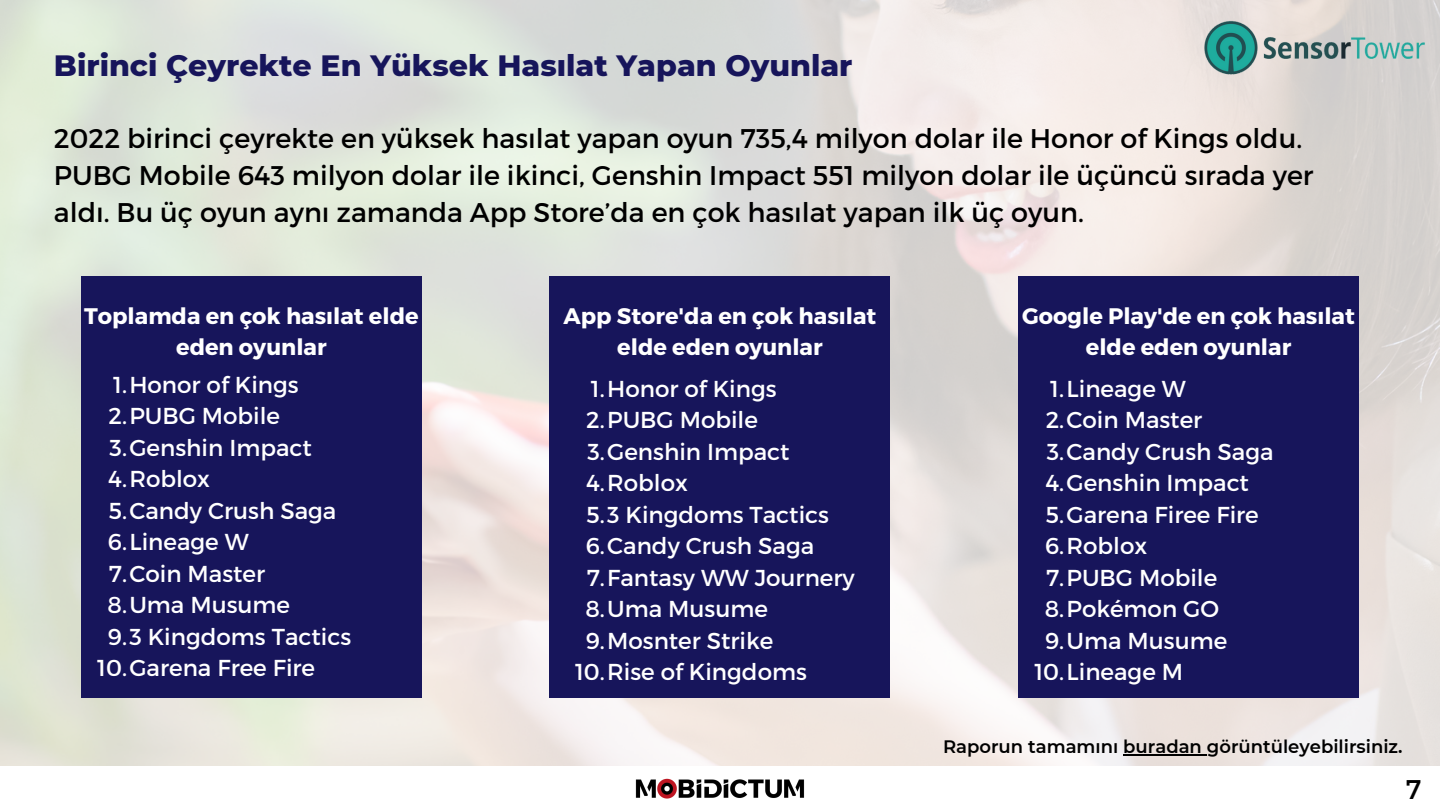
<style>
.page{position:relative;width:1440px;height:810px;background:#fff}
.page>*{position:absolute;margin:0;border:0;box-sizing:border-box;transform-origin:0 0}
.t1{font:800 30px "Montserrat";color:#17155b}
.t2{font:27px/37.2px "Montserrat";color:#000}
.t3{font:23.1px "Montserrat";color:#fff}
.t4{font:700 22.5px/30.3px "Montserrat";color:#fff;text-align:center}
.t5{font:600 18px "Montserrat";color:#000}
</style>
<div class="page">
<img style="left:0;top:0;width:1440px;height:766px">
<img style="left:616px;top:759px;width:207px;height:40px">
<div style="left:81px;top:276px;width:340px;height:422px;background:#17155b"></div>
<div style="left:550px;top:276px;width:340px;height:422px;background:#17155b"></div>
<div style="left:1018px;top:276px;width:341px;height:422px;background:#17155b"></div>
<img style="left:1198px;top:18px;width:230px;height:63px">
<hr style="left:1123px;top:754px;width:84px;height:1px;background:#000">
<p class="t1" style="left:54px;top:47px;width:800px">Birinci Çeyrekte En Yüksek Hasılat Yapan Oyunlar</p>
<p class="t2" style="left:54px;top:119px;width:1261px">2022 birinci çeyrekte en yüksek hasılat yapan oyun 735,4 milyon dolar ile Honor of Kings oldu.<br>PUBG Mobile 643 milyon dolar ile ikinci, Genshin Impact 551 milyon dolar ile üçüncü sırada yer aldı. Bu üç oyun aynı zamanda App Store’da en çok hasılat yapan ilk üç oyun.</p>
<p class="t4" style="left:84px;top:300px;width:336px">Toplamda en çok hasılat elde eden oyunlar</p>
<p class="t4" style="left:564px;top:300px;width:314px">App Store'da en çok hasılat elde eden oyunlar</p>
<p class="t4" style="left:1022px;top:300px;width:334px">Google Play'de en çok hasılat elde eden oyunlar</p>
<p class="t3" style="left:113px;top:370px;width:187px">1.Honor of Kings</p>
<p class="t3" style="left:109px;top:401px;width:173px">2.PUBG Mobile</p>
<p class="t3" style="left:110px;top:433px;width:204px">3.Genshin Impact</p>
<p class="t3" style="left:108px;top:464px;width:103px">4.Roblox</p>
<p class="t3" style="left:109px;top:496px;width:229px">5.Candy Crush Saga</p>
<p class="t3" style="left:108px;top:527px;width:142px">6.Lineage W</p>
<p class="t3" style="left:109px;top:559px;width:158px">7.Coin Master</p>
<p class="t3" style="left:108px;top:590px;width:184px">8.Uma Musume</p>
<p class="t3" style="left:108px;top:622px;width:245px">9.3 Kingdoms Tactics</p>
<p class="t3" style="left:97px;top:653px;width:219px">10.Garena Free Fire</p>
<p class="t3" style="left:591px;top:373px;width:187px">1.Honor of Kings</p>
<p class="t3" style="left:586px;top:405px;width:173px">2.PUBG Mobile</p>
<p class="t3" style="left:587px;top:436px;width:204px">3.Genshin Impact</p>
<p class="t3" style="left:586px;top:468px;width:103px">4.Roblox</p>
<p class="t3" style="left:587px;top:499px;width:244px">5.3 Kingdoms Tactics</p>
<p class="t3" style="left:586px;top:531px;width:230px">6.Candy Crush Saga</p>
<p class="t3" style="left:587px;top:562px;width:270px">7.Fantasy WW Journery</p>
<p class="t3" style="left:585px;top:594px;width:184px">8.Uma Musume</p>
<p class="t3" style="left:586px;top:625px;width:189px">9.Mosnter Strike</p>
<p class="t3" style="left:575px;top:657px;width:233px">10.Rise of Kingdoms</p>
<p class="t3" style="left:1050px;top:373px;width:137px">1.Lineage W</p>
<p class="t3" style="left:1046px;top:405px;width:158px">2.Coin Master</p>
<p class="t3" style="left:1047px;top:436px;width:228px">3.Candy Crush Saga</p>
<p class="t3" style="left:1045px;top:468px;width:205px">4.Genshin Impact</p>
<p class="t3" style="left:1046px;top:499px;width:214px">5.Garena Firee Fire</p>
<p class="t3" style="left:1045px;top:531px;width:104px">6.Roblox</p>
<p class="t3" style="left:1046px;top:562px;width:173px">7.PUBG Mobile</p>
<p class="t3" style="left:1045px;top:594px;width:176px">8.Pokémon GO</p>
<p class="t3" style="left:1045px;top:625px;width:184px">9.Uma Musume</p>
<p class="t3" style="left:1034px;top:657px;width:150px">10.Lineage M</p>
<p class="t5" style="left:943px;top:736px;width:461px">Raporun tamamını buradan görüntüleyebilirsiniz.</p>
<p class="t2" style="left:1406px;top:769px;width:17px">7</p>
</div>
